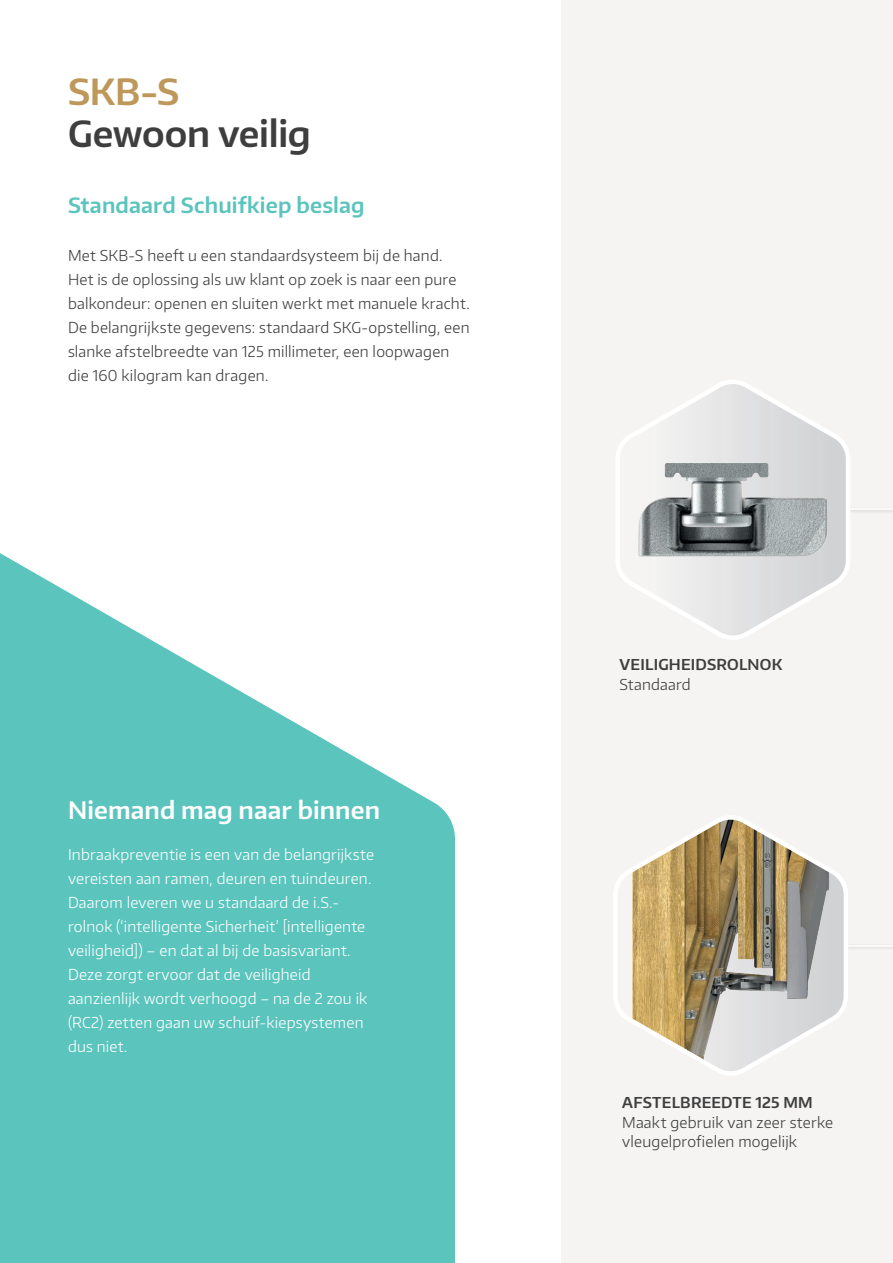
<style>
.page{position:relative;width:893px;height:1263px;background:#fff}
.page>*{position:absolute;margin:0;border:0;box-sizing:border-box;transform-origin:0 0}
.Headline_-_GOLD{font:600 36px "Encode Sans Normal";letter-spacing:-.01em;color:#3e3e3f}
.Headline_-_GOLD-2{font:600 36px "Encode Sans Normal";color:#be985a}
.Copy_Headline_EN{font:600 24px "Encode Sans Normal";letter-spacing:.005em;color:#fff}
.Subline_Mint{font:600 21px "Encode Sans Normal";letter-spacing:.005em;color:#5ac4bd}
.Copy__negative__EN{font:300 15px/24px "Encode Sans Normal";letter-spacing:.015em;color:#fff}
.Body{font:300 15px/24px "Encode Sans Normal";letter-spacing:.015em;color:#3e3e3f}
.Copy{font:300 15px/19.5px "Encode Sans Normal";letter-spacing:.015em;color:#3e3e3f}
.Copy-2{font:600 15px "Encode Sans Normal";letter-spacing:.015em;color:#3e3e3f}
</style>
<div class="page">
<div style="left:561px;top:0;width:332px;height:1263px;background:#f5f4f3"></div>
<div style="left:673px;top:448px;width:220px;height:66px;background:#231f20;opacity:.2"></div>
<svg style="left:852px;top:452px;width:41px;height:58px"></svg>
<svg style="left:850px;top:947px;width:43px;height:1px"></svg>
<svg style="left:616px;top:380px;width:236px;height:260px"></svg>
<svg style="left:614px;top:816px;width:236px;height:259px"></svg>
<svg style="left:0;top:553px;width:455px;height:710px;fill:#5ac4bd"></svg>
<p class="Headline_-_GOLD-2" style="left:68px;top:68px;width:113px">SKB-S</p>
<p class="Headline_-_GOLD" style="left:68px;top:110px;width:244px">Gewoon veilig</p>
<p class="Subline_Mint" style="left:68px;top:191px;width:298px">Standaard Schuifkiep beslag</p>
<p class="Body" style="left:68px;top:243px;width:403px">Met SKB-S heeft u een standaardsysteem bij de hand.<br>Het is de oplossing als uw klant op zoek is naar een pure balkondeur: openen en sluiten werkt met manuele kracht.<br>De belangrijkste gegevens: standaard SKG-opstelling, een slanke afstelbreedte van 125 millimeter, een loopwagen die 160 kilogram kan dragen.</p>
<p class="Copy_Headline_EN" style="left:68px;top:794px;width:314px">Niemand mag naar binnen</p>
<p class="Copy__negative__EN" style="left:68px;top:842px;width:308px">Inbraakpreventie is een van de belangrijkste vereisten aan ramen, deuren en tuindeuren.<br>Daarom leveren we u standaard de i.S.- rolnok (‘intelligente Sicherheit’ [intelligente veiligheid]) – en dat al bij de basisvariant.<br>Deze zorgt ervoor dat de veiligheid aanzienlijk wordt verhoogd – na de 2 zou ik (RC2) zetten gaan uw schuif-kiepsystemen dus niet.</p>
<p class="Copy-2" style="left:620px;top:655px;width:164px">VEILIGHEIDSROLNOK</p>
<p class="Copy" style="left:620px;top:674px;width:73px">Standaard</p>
<p class="Copy-2" style="left:622px;top:1093px;width:192px">AFSTELBREEDTE 125 MM</p>
<p class="Copy" style="left:622px;top:1112px;width:212px">Maakt gebruik van zeer sterke vleugelprofielen mogelijk</p>
</div>
